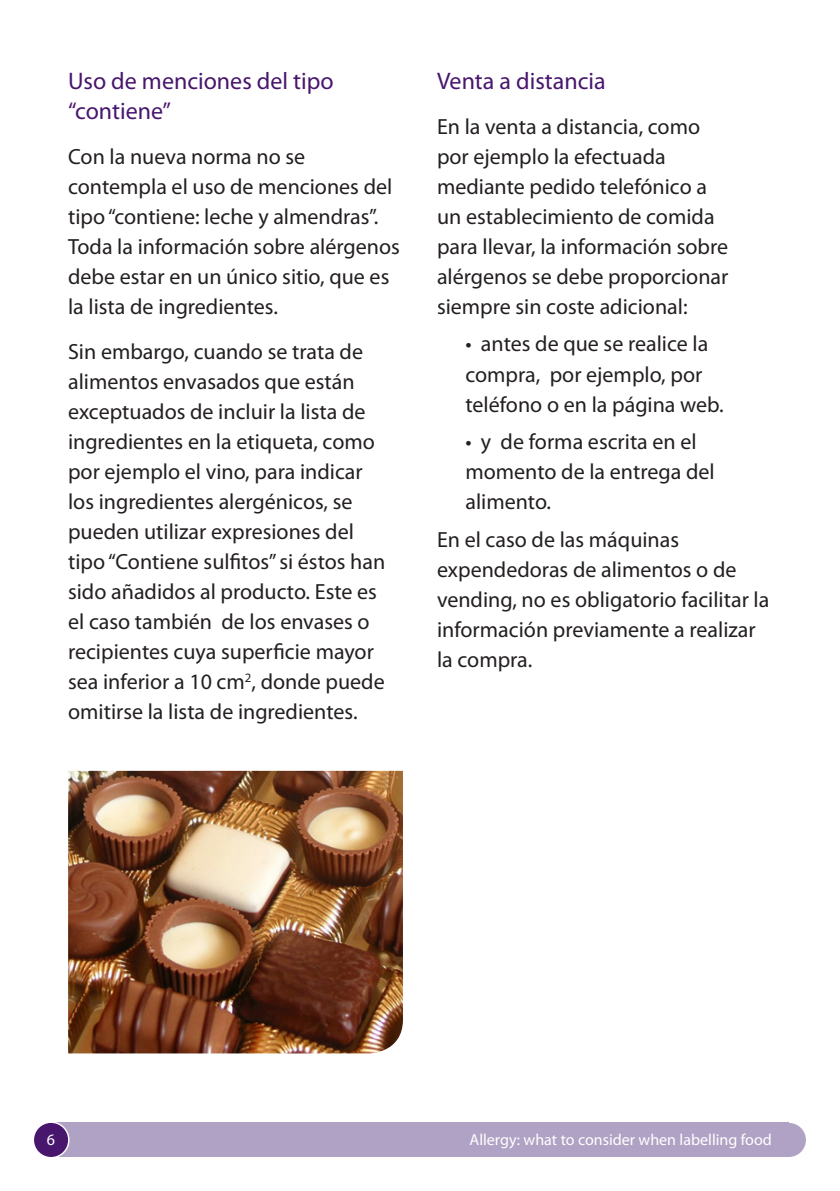
<style>
.page{position:relative;width:840px;height:1191px;background:#fff}
.page>*{position:absolute;margin:0;border:0;box-sizing:border-box;transform-origin:0 0}
._02_-_A_head{font:24px/30px "Myriad Pro";color:#48166d}
._01_-_Main_text{font:22px/30px "Myriad Pro";color:#231f20}
._01_-_Main_text_-_3{font:22px/30px "Myriad Pro";color:#231f20}
.Bullet_text_red{font:22px/30px "Myriad Pro";color:#231f20}
._08_-_Running_foot{font:16px "Myriad Pro";color:#fff}
._09_-_Folio{font:16px "Myriad Pro";color:#fff}
</style>
<div class="page">
<div style="left:51px;top:1123px;width:737px;height:34px;background:#b0a2c4"></div>
<div style="left:33px;top:1122px;width:36px;height:35px;background:#48166d;border-radius:50%"></div>
<div style="left:33px;top:1121px;width:36px;height:37px;border:1px solid #fff;border-radius:50%"></div>
<div style="left:771px;top:1123px;width:34px;height:34px;background:#b0a2c4;border-radius:50%"></div>
<img style="left:68px;top:771px;width:335px;height:282px">
<p class="_02_-_A_head" style="left:68px;top:65px;width:267px">Uso de menciones del tipo “contiene”</p>
<p class="_01_-_Main_text" style="left:68px;top:141px;width:333px">Con la nueva norma no se contempla el uso de menciones del tipo “contiene: leche y almendras”.<br>Toda la información sobre alérgenos debe estar en un único sitio, que es la lista de ingredientes.</p>
<p class="_01_-_Main_text" style="left:68px;top:336px;width:318px">Sin embargo, cuando se trata de alimentos envasados que están exceptuados de incluir la lista de ingredientes en la etiqueta, como por ejemplo el vino, para indicar los ingredientes alergénicos, se pueden utilizar expresiones del tipo “Contiene sulfitos” si éstos han sido añadidos al producto. Este es el caso también de los envases o recipientes cuya superficie mayor sea inferior a 10 cm<sup>2</sup>, donde puede omitirse la lista de ingredientes.</p>
<p class="_02_-_A_head" style="left:437px;top:65px;width:170px">Venta a distancia</p>
<p class="_01_-_Main_text_-_3" style="left:437px;top:111px;width:293px">En la venta a distancia, como por ejemplo la efectuada mediante pedido telefónico a un establecimiento de comida para llevar, la información sobre alérgenos se debe proporcionar siempre sin coste adicional:</p>
<p class="Bullet_text_red" style="left:465px;top:329px;width:260px">• antes de que se realice la compra, por ejemplo, por teléfono o en la página web.</p>
<p class="Bullet_text_red" style="left:465px;top:426px;width:250px">• y de forma escrita en el momento de la entrega del alimento.</p>
<p class="_01_-_Main_text_-_3" style="left:437px;top:524px;width:333px">En el caso de las máquinas expendedoras de alimentos o de vending, no es obligatorio facilitar la información previamente a realizar la compra.</p>
<p class="_09_-_Folio" style="left:47px;top:1130px;width:10px">6</p>
<p class="_08_-_Running_foot" style="left:469px;top:1130px;width:303px">Allergy: what to consider when labelling food</p>
</div>
